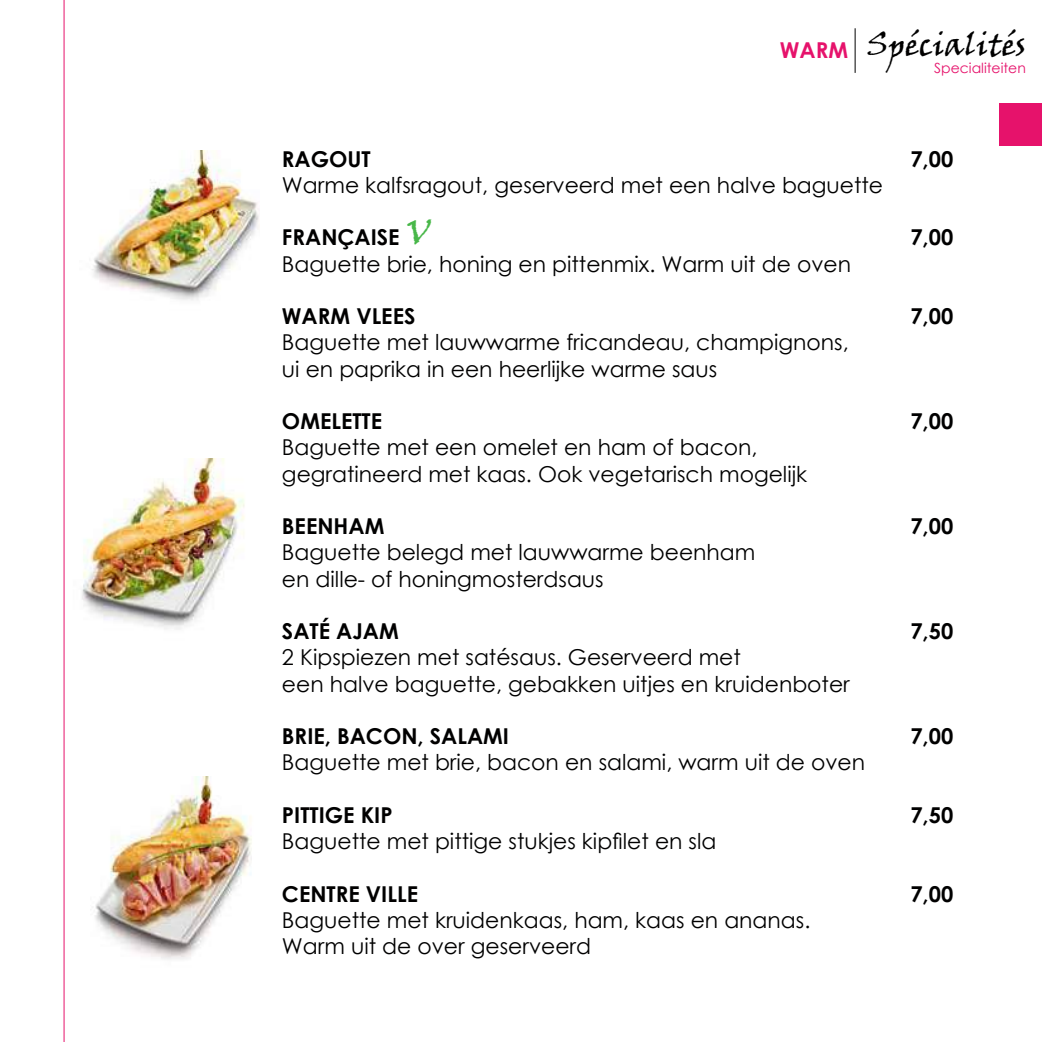
<style>
.page{position:relative;width:1042px;height:1042px;background:#fff}
.page>*{position:absolute;margin:0;border:0;box-sizing:border-box;transform-origin:0 0}
.t1{font:36.75px "Viner Hand ITC";color:#48b749}
.t2{font:31.68px "Viner Hand ITC";color:#010000}
.t3{font:21.88px/26.2px "Century Gothic";color:#010000}
.t4{font:700 21.88px "Century Gothic";color:#010000}
.t5{font:700 21.88px "Century Gothic";color:#e6126b}
.t6{font:14px "Century Gothic";color:#e6126b}
</style>
<div class="page">
<div style="left:1000px;top:103px;width:42px;height:42px;background:#e6126b"></div>
<hr style="left:854px;top:28px;width:1px;height:45px;background:#010000">
<img style="left:92px;top:150px;width:167px;height:151px">
<img style="left:64px;top:459px;width:181px;height:189px">
<img style="left:95px;top:776px;width:157px;height:184px">
<svg style="left:63px;top:0;width:1px;height:1042px"></svg>
<p class="t5" style="left:780px;top:34px;width:70px">WARM</p>
<h2 class="t2" style="left:867px;top:25px;width:160px">Spécialités</h2>
<p class="t6" style="left:934px;top:58px;width:93px">Specialiteiten</p>
<p class="t4" style="left:282px;top:142px;width:90px">RAGOUT</p>
<p class="t4" style="left:910px;top:142px;width:44px">7,00</p>
<p class="t3" style="left:282px;top:171px;width:603px">Warme kalfsragout, geserveerd met een halve baguette</p>
<p class="t4" style="left:282px;top:221px;width:119px">FRANÇAISE</p>
<p class="t4" style="left:910px;top:221px;width:44px">7,00</p>
<p class="t3" style="left:282px;top:250px;width:570px">Baguette brie, honing en pittenmix. Warm uit de oven</p>
<p class="t4" style="left:282px;top:299px;width:135px">WARM VLEES</p>
<p class="t4" style="left:910px;top:299px;width:44px">7,00</p>
<p class="t3" style="left:282px;top:329px;width:568px">Baguette met lauwwarme fricandeau, champignons, ui en paprika in een heerlijke warme saus</p>
<p class="t4" style="left:282px;top:404px;width:102px">OMELETTE</p>
<p class="t4" style="left:910px;top:404px;width:44px">7,00</p>
<p class="t3" style="left:282px;top:434px;width:527px">Baguette met een omelet en ham of bacon, gegratineerd met kaas. Ook vegetarisch mogelijk</p>
<p class="t4" style="left:282px;top:509px;width:104px">BEENHAM</p>
<p class="t4" style="left:910px;top:509px;width:44px">7,00</p>
<p class="t3" style="left:282px;top:539px;width:475px">Baguette belegd met lauwwarme beenham en dille- of honingmosterdsaus</p>
<p class="t4" style="left:282px;top:614px;width:118px">SATÉ AJAM</p>
<p class="t4" style="left:910px;top:614px;width:44px">7,50</p>
<p class="t3" style="left:282px;top:644px;width:569px">2 Kipspiezen met satésaus. Geserveerd met<br>een halve baguette, gebakken uitjes en kruidenboter</p>
<p class="t4" style="left:282px;top:719px;width:229px">BRIE, BACON, SALAMI</p>
<p class="t4" style="left:910px;top:719px;width:44px">7,00</p>
<p class="t3" style="left:282px;top:749px;width:585px">Baguette met brie, bacon en salami, warm uit de oven</p>
<p class="t4" style="left:282px;top:798px;width:112px">PITTIGE KIP</p>
<p class="t4" style="left:910px;top:798px;width:44px">7,50</p>
<p class="t3" style="left:282px;top:828px;width:436px">Baguette met pittige stukjes kipfilet en sla</p>
<p class="t4" style="left:282px;top:877px;width:138px">CENTRE VILLE</p>
<p class="t4" style="left:910px;top:877px;width:44px">7,00</p>
<p class="t3" style="left:282px;top:906px;width:530px">Baguette met kruidenkaas, ham, kaas en ananas.<br>Warm uit de over geserveerd</p>
<h1 class="t1" style="left:407px;top:210px;width:26px">V</h1>
</div>
